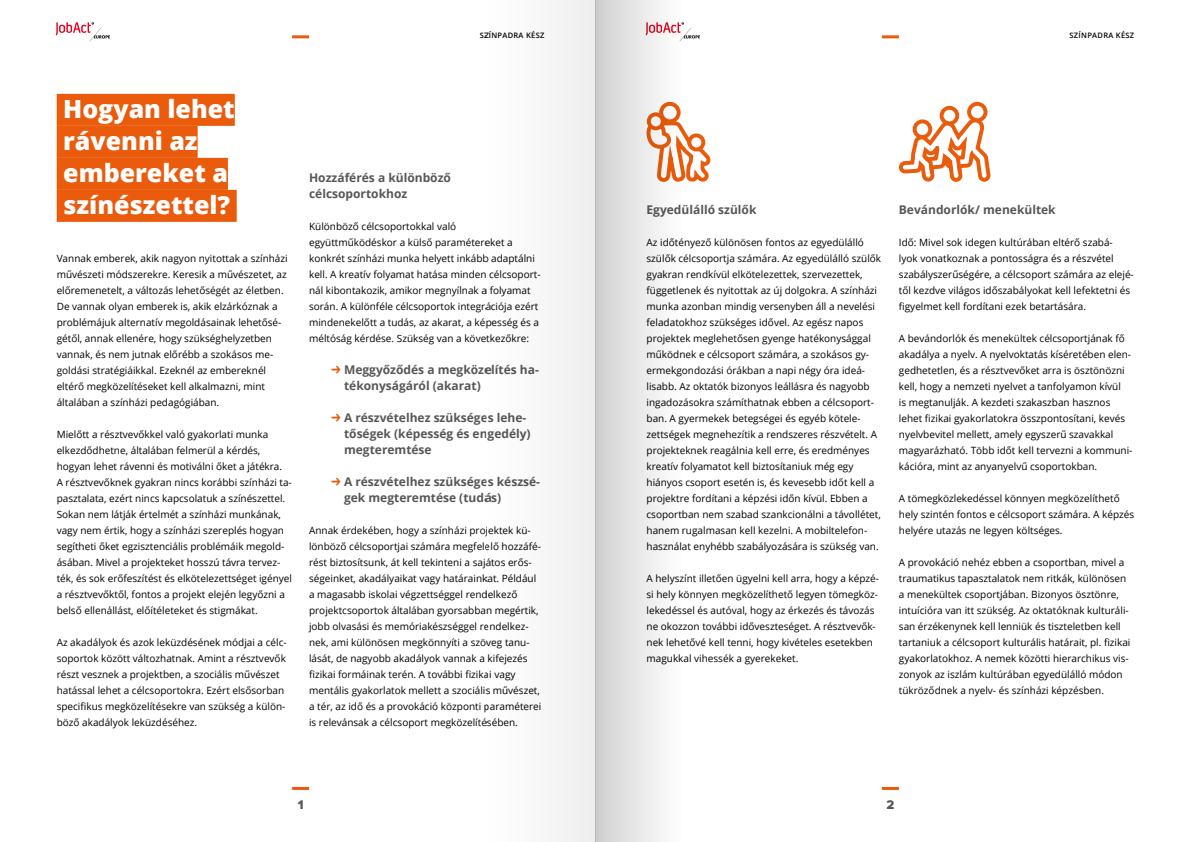
<style>
.page{position:relative;width:1191px;height:842px;background:#fff}
.page>*{position:absolute;margin:0;border:0;box-sizing:border-box;transform-origin:0 0}
.t1{font:800 25px/32px "Open Sans";color:#fff}
.t2{font:13px "Proxima Nova Extrabld";color:#575756}
.t3{font:700 12px/16px "Open Sans";color:#575756}
.t4{font:10px/16px "Open Sans";color:#000}
.t5{font:600 7.5px "Open Sans";letter-spacing:.04em;color:#000}
.s1{font-family:"Piazzolla";font-weight:100;font-size:18px;color:#ea5b0b}
</style>
<div class="page">
<div style="left:57px;top:94px;width:178px;height:32px;background:#ea5b0b"></div>
<div style="left:57px;top:126px;width:141px;height:32px;background:#ea5b0b"></div>
<div style="left:57px;top:158px;width:171px;height:32px;background:#ea5b0b"></div>
<div style="left:57px;top:190px;width:180px;height:32px;background:#ea5b0b"></div>
<svg style="left:683px;top:128px;width:28px;height:54px"></svg>
<svg style="left:898px;top:101px;width:93px;height:81px"></svg>
<hr style="left:292px;top:787px;width:17px;height:3px;background:#ea5b0b">
<hr style="left:882px;top:787px;width:17px;height:3px;background:#ea5b0b">
<hr style="left:292px;top:35px;width:17px;height:3px;background:#ea5b0b">
<hr style="left:882px;top:35px;width:17px;height:3px;background:#ea5b0b">
<img style="left:55px;top:22px;width:55px;height:20px">
<img style="left:683px;top:22px;width:17px;height:17px">
<div style="left:595px;top:0;width:88px;height:842px;background:linear-gradient(to right,#d0d2d3,#fef7f4)"></div>
<div style="left:487px;top:0;width:108px;height:842px;background:#f7f7f7"></div>
<p class="t5" style="left:480px;top:31px;width:66px">SZÍNPADRA KÉSZ</p>
<p class="t5" style="left:1069px;top:31px;width:66px">SZÍNPADRA KÉSZ</p>
<h1 class="t1" style="left:63px;top:91px;width:173px">Hogyan lehet rávenni az embereket a színészettel?</h1>
<p class="t4" style="left:57px;top:250px;width:232px">Vannak emberek, akik nagyon nyitottak a színházi művészeti módszerekre. Keresik a művészetet, az előremenetelt, a változás lehetőségét az életben.<br>De vannak olyan emberek is, akik elzárkóznak a problémájuk alternatív megoldásainak lehetősé&shy;gétől, annak ellenére, hogy szükséghelyzetben vannak, és nem jutnak előrébb a szokásos me&shy;goldási stratégiáikkal. Ezeknél az embereknél eltérő megközelítéseket kell alkalmazni, mint általában a színházi pedagógiában.</p>
<p class="t4" style="left:57px;top:426px;width:237px">Mielőtt a résztvevőkkel való gyakorlati munka elkezdődhetne, általában felmerül a kérdés, hogyan lehet rávenni és motiválni őket a játékra.<br>A résztvevőknek gyakran nincs korábbi színházi ta&shy;pasztalata, ezért nincs kapcsolatuk a színészettel.<br>Sokan nem látják értelmét a színházi munkának, vagy nem értik, hogy a színházi szereplés hogyan segítheti őket egzisztenciális problémáik megold&shy;ásában. Mivel a projekteket hosszú távra tervez&shy;ték, és sok erőfeszítést és elkötelezettséget igényel a résztvevőktől, fontos a projekt elején legyőzni a belső ellenállást, előítéleteket és stigmákat.</p>
<p class="t4" style="left:57px;top:634px;width:231px">Az akadályok és azok leküzdésének módjai a célc&shy;soportok között változhatnak. Amint a résztvevők részt vesznek a projektben, a szociális művészet hatással lehet a célcsoportokra. Ezért elsősorban specifikus megközelítésekre van szükség a külön&shy;böző akadályok leküzdéséhez.</p>
<p class="t3" style="left:309px;top:169px;width:143px">Hozzáférés a különböző célcsoportokhoz</p>
<p class="t4" style="left:309px;top:218px;width:233px">Különböző célcsoportokkal való együttműködéskor a külső paramétereket a konkrét színházi munka helyett inkább adaptálni kell. A kreatív folyamat hatása minden célcsoport&shy;nál kibontakozik, amikor megnyílnak a folyamat során. A különféle célcsoportok integrációja ezért mindenekelőtt a tudás, az akarat, a képesség és a méltóság kérdése. Szükség van a következőkre:</p>
<p class="t3" style="left:344px;top:361px;width:196px;text-indent:-14px"><span class="s1">→</span> Meggyőződés a megközelítés ha&shy;tékonyságáról (akarat)</p>
<p class="t3" style="left:344px;top:409px;width:188px;text-indent:-14px"><span class="s1">→</span> A részvételhez szükséges lehe&shy;tőségek (képesség és engedély) megteremtése</p>
<p class="t3" style="left:344px;top:473px;width:197px;text-indent:-14px"><span class="s1">→</span> A részvételhez szükséges készsé&shy;gek megteremtése (tudás)</p>
<p class="t4" style="left:309px;top:522px;width:234px">Annak érdekében, hogy a színházi projektek kü&shy;lönböző célcsoportjai számára megfelelő hozzáfé&shy;rést biztosítsunk, át kell tekinteni a sajátos erős&shy;ségeinket, akadályaikat vagy határainkat. Például a magasabb iskolai végzettséggel rendelkező projektcsoportok általában gyorsabban megértik, jobb olvasási és memóriakészséggel rendelkez&shy;nek, ami különösen megkönnyíti a szöveg tanu&shy;lását, de nagyobb akadályok vannak a kifejezés fizikai formáinak terén. A további fizikai vagy mentális gyakorlatok mellett a szociális művészet, a tér, az idő és a provokáció központi paraméterei is relevánsak a célcsoport megközelítésében.</p>
<p class="t3" style="left:646px;top:201px;width:111px">Egyedülálló szülők</p>
<p class="t4" style="left:646px;top:234px;width:236px">Az időtényező különösen fontos az egyedülálló szülők célcsoportja számára. Az egyedülálló szülők gyakran rendkívül elkötelezettek, szervezettek, függetlenek és nyitottak az új dolgokra. A színházi munka azonban mindig versenyben áll a nevelési feladatokhoz szükséges idővel. Az egész napos projektek meglehetősen gyenge hatékonysággal működnek e célcsoport számára, a szokásos gy&shy;ermekgondozási órákban a napi négy óra ideá&shy;lisabb. Az oktatók bizonyos leállásra és nagyobb ingadozásokra számíthatnak ebben a célcsoport&shy;ban. A gyermekek betegségei és egyéb kötele&shy;zettségek megnehezítik a rendszeres részvételt. A projekteknek reagálnia kell erre, és eredményes kreatív folyamatot kell biztosítaniuk még egy hiányos csoport esetén is, és kevesebb időt kell a projektre fordítani a képzési időn kívül. Ebben a csoportban nem szabad szankcionálni a távollétet, hanem rugalmasan kell kezelni. A mobiltelefon&shy;használat enyhébb szabályozására is szükség van.</p>
<p class="t4" style="left:646px;top:570px;width:234px">A helyszínt illetően ügyelni kell arra, hogy a képzé&shy;si hely könnyen megközelíthető legyen tömegköz&shy;lekedéssel és autóval, hogy az érkezés és távozás ne okozzon további időveszteséget. A résztvevők&shy;nek lehetővé kell tenni, hogy kivételes esetekben magukkal vihessék a gyerekeket.</p>
<p class="t3" style="left:899px;top:201px;width:158px">Bevándorlók/ menekültek</p>
<p class="t4" style="left:899px;top:234px;width:236px">Idő: Mivel sok idegen kultúrában eltérő szabá&shy;lyok vonatkoznak a pontosságra és a részvétel szabályszerűségére, a célcsoport számára az elejé&shy;től kezdve világos időszabályokat kell lefektetni és figyelmet kell fordítani ezek betartására.</p>
<p class="t4" style="left:899px;top:330px;width:235px">A bevándorlók és menekültek célcsoportjának fő akadálya a nyelv. A nyelvoktatás kíséretében elen&shy;gedhetetlen, és a résztvevőket arra is ösztönözni kell, hogy a nemzeti nyelvet a tanfolyamon kívül<br>is megtanulják. A kezdeti szakaszban hasznos lehet fizikai gyakorlatokra összpontosítani, kevés nyelvbevitel mellett, amely egyszerű szavakkal magyarázható. Több időt kell tervezni a kommuni&shy;kációra, mint az anyanyelvű csoportokban.</p>
<p class="t4" style="left:899px;top:490px;width:237px">A tömegközlekedéssel könnyen megközelíthető hely szintén fontos e célcsoport számára. A képzés helyére utazás ne legyen költséges.</p>
<p class="t4" style="left:899px;top:554px;width:233px">A provokáció nehéz ebben a csoportban, mivel a traumatikus tapasztalatok nem ritkák, különösen a menekültek csoportjában. Bizonyos ösztönre, intuícióra van itt szükség. Az oktatóknak kulturáli&shy;san érzékenynek kell lenniük és tiszteletben kell tartaniuk a célcsoport kulturális határait, pl. fizikai gyakorlatokhoz. A nemek közötti hierarchikus vis&shy;zonyok az iszlám kultúrában egyedülálló módon tükröződnek a nyelv- és színházi képzésben.</p>
<h2 class="t2" style="left:298px;top:798px;width:7px">1</h2>
<h2 class="t2" style="left:886px;top:798px;width:9px">2</h2>
</div>
